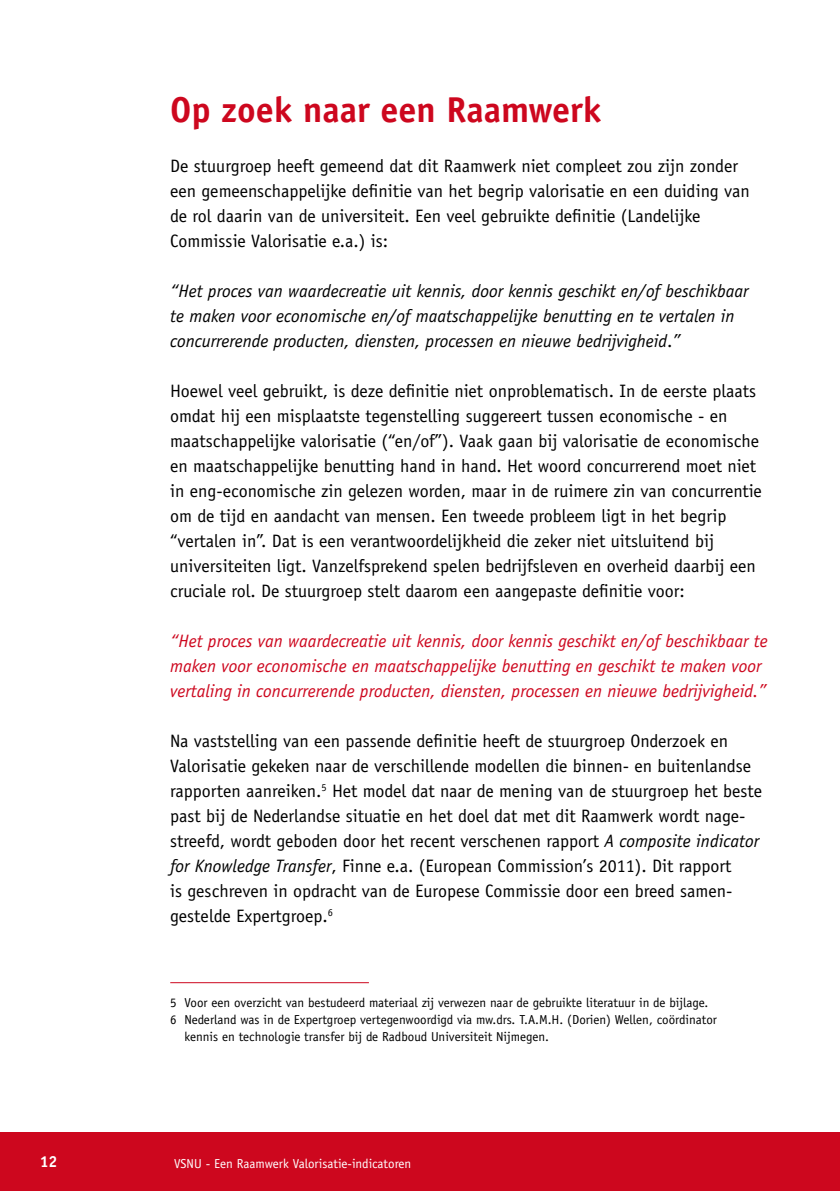
<style>
.page{position:relative;width:840px;height:1191px;background:#fff}
.page>*{position:absolute;margin:0;border:0;box-sizing:border-box;transform-origin:0 0}
.t1{font:700 36px "Officina Sans";color:#cd071e}
.t2{font:18px/25px "Officina Sans";color:#000}
.t3{font:italic 18px/25px "Officina Sans";color:#cd071e}
.t4{font:italic 18px/25px "Officina Sans";color:#000}
.t5{font:700 16px "Officina Sans";color:#fff}
.t6{font:13px "Officina Sans";color:#000}
.t7{font:13px "Officina Sans";color:#fff}
.s1{font-style:normal}
.s2{font-style:italic}
</style>
<div class="page">
<div style="left:0;top:1132px;width:839px;height:59px;background:#cd071e"></div>
<hr style="left:170px;top:982px;width:199px;height:1px;background:#cd071e">
<h1 class="t1" style="left:170px;top:87px;width:432px">Op zoek naar een Raamwerk</h1>
<p class="t2" style="left:170px;top:153px;width:580px">De stuurgroep heeft gemeend dat dit Raamwerk niet compleet zou zijn zonder een gemeenschappelijke definitie van het begrip valorisatie en een duiding van de rol daarin van de universiteit. Een veel gebruikte definitie (Landelijke Commissie Valorisatie e.a.) is:</p>
<p class="t4" style="left:170px;top:278px;width:579px">“Het proces van waardecreatie uit kennis, door kennis geschikt en/of beschikbaar te maken voor economische en/of maatschappelijke benutting en te vertalen in concurrerende producten, diensten, processen en nieuwe bedrijvigheid<span class="s1">.</span>”</p>
<p class="t2" style="left:170px;top:378px;width:592px">Hoewel veel gebruikt, is deze definitie niet onproblematisch. In de eerste plaats omdat hij een misplaatste tegenstelling suggereert tussen economische - en maatschappelijke valorisatie (“en/of”). Vaak gaan bij valorisatie de economische en maatschappelijke benutting hand in hand. Het woord concurrerend moet niet in eng-economische zin gelezen worden, maar in de ruimere zin van concurrentie om de tijd en aandacht van mensen. Een tweede probleem ligt in het begrip “vertalen in”. Dat is een verantwoordelijkheid die zeker niet uitsluitend bij universiteiten ligt. Vanzelfsprekend spelen bedrijfsleven en overheid daarbij een cruciale rol. De stuurgroep stelt daarom een aangepaste definitie voor:</p>
<p class="t3" style="left:170px;top:629px;width:598px">“Het proces van waardecreatie uit kennis, door kennis geschikt en/of beschikbaar te maken voor economische en maatschappelijke benutting en geschikt te maken voor vertaling in concurrerende producten, diensten, processen en nieuwe bedrijvigheid.”</p>
<p class="t2" style="left:170px;top:728px;width:593px">Na vaststelling van een passende definitie heeft de stuurgroep Onderzoek en Valorisatie gekeken naar de verschillende modellen die binnen- en buitenlandse rapporten aanreiken.<sup>5</sup> Het model dat naar de mening van de stuurgroep het beste past bij de Nederlandse situatie en het doel dat met dit Raamwerk wordt nage&shy;streefd, wordt geboden door het recent verschenen rapport <span class="s2">A composite indicator for Knowledge Transfer</span>, Finne e.a. (European Commission’s 2011). Dit rapport<br>is geschreven in opdracht van de Europese Commissie door een breed samen&shy;gestelde Expertgroep.<sup>6</sup></p>
<p class="t6" style="left:170px;top:995px;width:539px">5 Voor een overzicht van bestudeerd materiaal zij verwezen naar de gebruikte literatuur in de bijlage.</p>
<p class="t6" style="left:170px;top:1012px;width:548px">6 Nederland was in de Expertgroep vertegenwoordigd via mw.drs. T.A.M.H. (Dorien) Wellen, coördinator</p>
<p class="t6" style="left:184px;top:1029px;width:366px">kennis en technologie transfer bij de Radboud Universiteit Nijmegen.</p>
<p class="t5" style="left:40px;top:1151px;width:19px">12</p>
<p class="t7" style="left:174px;top:1155px;width:238px">VSNU - Een Raamwerk Valorisatie-indicatoren</p>
</div>
